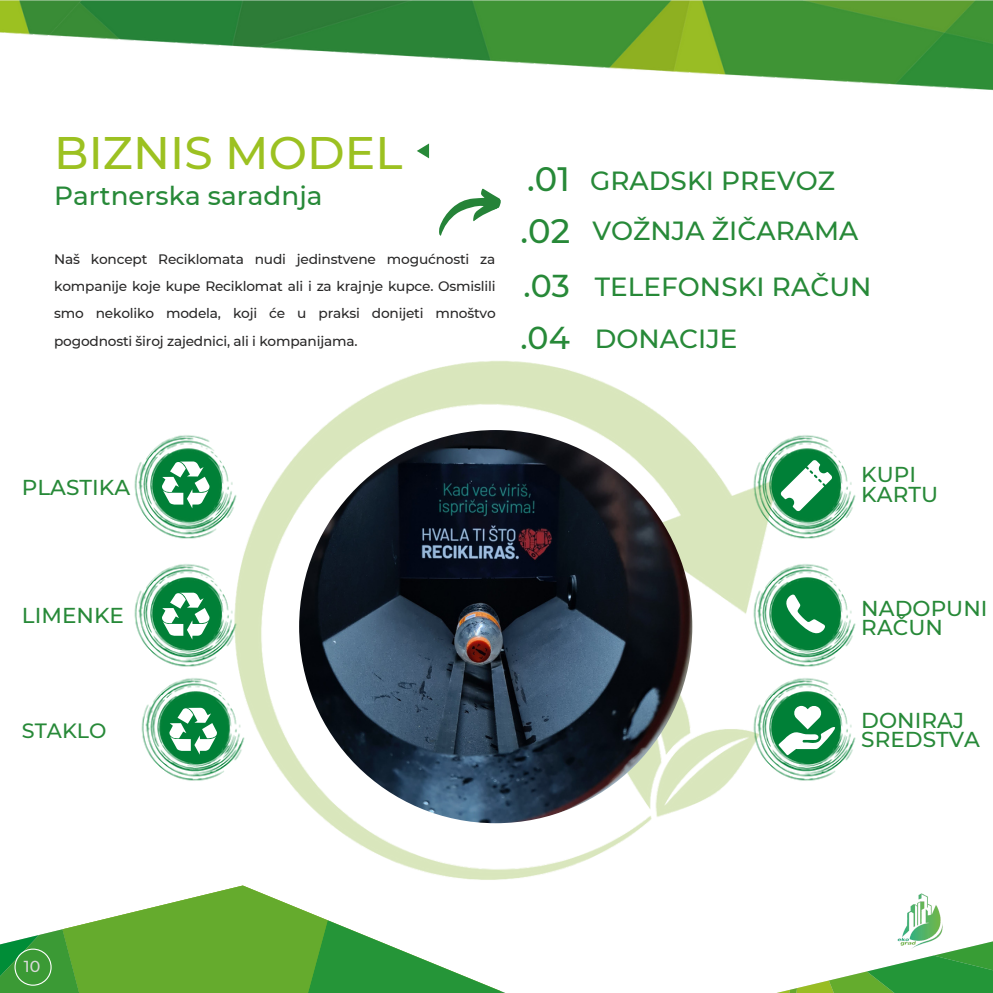
<style>
.page{position:relative;width:993px;height:993px;background:#fff}
.page>*{position:absolute;margin:0;border:0;box-sizing:border-box;transform-origin:0 0}
.t1{font:500 45.5px "Montserrat";letter-spacing:.005em;color:#9cc121}
.t2{font:500 33.77px "Montserrat";color:#278938}
.t3{font:500 31.5px/52px "Montserrat";color:#278938}
.t4{font:500 26.25px/50.2px "Montserrat";letter-spacing:.005em;color:#278938}
.t5{font:500 21.53px/19.2px "Montserrat";letter-spacing:.005em;color:#278938}
.t6{font:500 20.65px "Montserrat";letter-spacing:.005em;color:#278938}
.t7{font:500 15.92px "Montserrat";color:#dadada}
.t8{font:500 13.65px/27.3px "Montserrat";letter-spacing:-.015em;color:#292828;text-align:justify}
.s1{font-size:33.77px}
</style>
<div class="page">
<svg style="left:417px;top:143px;width:12px;height:15px"></svg>
<img style="left:0;top:0;width:992px;height:90px">
<img style="left:242px;top:361px;width:521px;height:478px">
<img style="left:141px;top:672px;width:109px;height:114px">
<img style="left:134px;top:562px;width:108px;height:110px">
<img style="left:134px;top:435px;width:103px;height:104px">
<img style="left:747px;top:430px;width:109px;height:114px">
<img style="left:747px;top:558px;width:109px;height:228px">
<svg style="left:161px;top:459px;width:49px;height:49px"></svg>
<svg style="left:161px;top:591px;width:49px;height:48px"></svg>
<svg style="left:168px;top:706px;width:50px;height:48px"></svg>
<svg style="left:780px;top:460px;width:51px;height:51px"></svg>
<svg style="left:783px;top:594px;width:42px;height:42px"></svg>
<svg style="left:778px;top:705px;width:56px;height:50px"></svg>
<svg style="left:439px;top:188px;width:62px;height:48px"></svg>
<svg style="left:0;top:839px;width:992px;height:153px"></svg>
<img style="left:891px;top:893px;width:55px;height:55px">
<img style="left:299px;top:430px;width:393px;height:393px;border-radius:50%">
<h1 class="t1" style="left:54px;top:125px;width:350px">BIZNIS MODEL</h1>
<h3 class="t4" style="left:54px;top:171px;width:270px">Partnerska saradnja</h3>
<p class="t8" style="left:54px;top:245px;width:443px">Naš koncept Reciklomata nudi jedinstvene mogućnosti za kompanije koje kupe Reciklomat ali i za krajnje kupce. Osmislili smo nekoliko modela, koji će u praksi donijeti mnoštvo pogodnosti široj zajednici, ali i kompanijama.</p>
<h3 class="t4" style="left:592px;top:155px;width:267px;text-indent:-65px"><span class="s1">.01</span> GRADSKI PREVOZ<br>VOŽNJA ŽIČARAMA</h3>
<h3 class="t4" style="left:594px;top:260px;width:278px;line-height:52px">TELEFONSKI RAČUN<br>DONACIJE</h3>
<h2 class="t2" style="left:520px;top:210px;width:51px">.02</h2>
<h3 class="t3" style="left:520px;top:259px;width:51px">.03 .04</h3>
<h3 class="t5" style="left:22px;top:477px;width:110px">PLASTIKA</h3>
<h3 class="t5" style="left:22px;top:605px;width:104px">LIMENKE</h3>
<h3 class="t6" style="left:22px;top:717px;width:86px">STAKLO</h3>
<h3 class="t5" style="left:861px;top:465px;width:78px">KUPI<br>KARTU</h3>
<h3 class="t5" style="left:861px;top:598px;width:128px">NADOPUNI<br>RAČUN</h3>
<h3 class="t5" style="left:861px;top:710px;width:120px">DONIRAJ<br>SREDSTVA</h3>
<p class="t7" style="left:24px;top:956px;width:18px">10</p>
</div>
